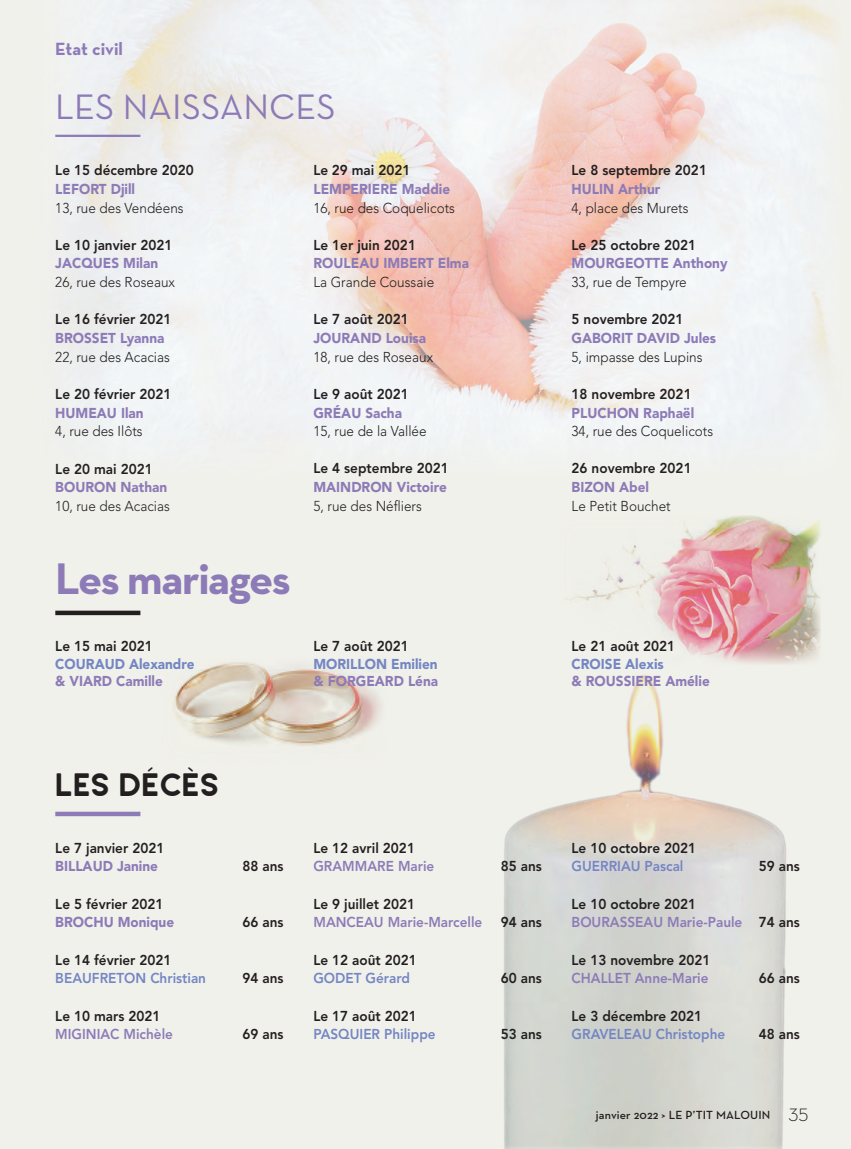
<style>
.page{position:relative;width:851px;height:1149px;background:#fff}
.page>*{position:absolute;margin:0;border:0;box-sizing:border-box;transform-origin:0 0}
.t1{font:700 45px "Neutra Text";letter-spacing:-.03em;color:#8d7bb7}
.t2{font:36px "Neutra Text";color:#8d7bb7}
.t3{font:700 33px "Leo Semi Rounded";color:#231f20}
.t4{font:700 18px "Neutra Text";color:#8d7bb7}
.t5{font:800 14.25px "Avenir LT Std";color:#231f20;scale:.95 1}
.t6{font:900 14.25px "Avenir LT";color:#8d7bb7;scale:.95 1}
.t7{font:300 14.25px "Avenir LT Std";color:#231f20;scale:.95 1}
.t8{font:800 14.25px/18.6px "Avenir LT Std";color:#8d7bb7;scale:.95 1}
.t9{font:800 14.25px "Avenir LT Std";color:#7486c3;scale:.95 1}
.t10{font:900 14.25px "Avenir LT";color:#7486c3;scale:.95 1}
.t11{font:600 12px "Neutra Text";letter-spacing:.01em;color:#231f20}
.s1{color:#231f20}
.s2{font-weight:300;font-size:21px}
</style>
<div class="page">
<div style="left:0;top:0;width:850px;height:1148px;background:#f1f1eb"></div>
<img style="left:55px;top:0;width:778px;height:446px">
<img style="left:504px;top:675px;width:282px;height:473px">
<img style="left:566px;top:515px;width:255px;height:149px">
<img style="left:173px;top:662px;width:209px;height:84px">
<div style="left:55px;top:610px;width:85px;height:5px;background:#231f20"></div>
<div style="left:55px;top:811px;width:85px;height:5px;background:#8d7bb7"></div>
<hr style="left:55px;top:135px;width:85px;height:2px;background:#8d7bb7">
<p class="t4" style="left:55px;top:38px;width:69px">Etat civil</p>
<h2 class="t2" style="left:55px;top:85px;width:281px">LES NAISSANCES</h2>
<p class="t5" style="left:55px;top:162px;width:147px">Le 15 décembre 2020</p>
<p class="t6" style="left:55px;top:180px;width:85px">LEFORT Djill</p>
<p class="t7" style="left:55px;top:199px;width:136px">13, rue des Vendéens</p>
<p class="t5" style="left:55px;top:236px;width:125px">Le 10 janvier 2021</p>
<p class="t6" style="left:55px;top:255px;width:110px">JACQUES Milan</p>
<p class="t7" style="left:55px;top:274px;width:128px">26, rue des Roseaux</p>
<p class="t5" style="left:55px;top:311px;width:124px">Le 16 février 2021</p>
<p class="t6" style="left:55px;top:329px;width:116px">BROSSET Lyanna</p>
<p class="t7" style="left:55px;top:348px;width:122px">22, rue des Acacias</p>
<p class="t5" style="left:55px;top:385px;width:124px">Le 20 février 2021</p>
<p class="t6" style="left:55px;top:404px;width:94px">HUMEAU Ilan</p>
<p class="t7" style="left:55px;top:423px;width:93px">4, rue des Ilôts</p>
<p class="t5" style="left:55px;top:460px;width:104px">Le 20 mai 2021</p>
<p class="t6" style="left:55px;top:478px;width:119px">BOURON Nathan</p>
<p class="t7" style="left:55px;top:497px;width:122px">10, rue des Acacias</p>
<h1 class="t1" style="left:55px;top:550px;width:237px">Les mariages</h1>
<p class="t5" style="left:55px;top:637px;width:104px">Le 15 mai 2021</p>
<p class="t10" style="left:55px;top:655px;width:148px">COURAUD Alexandre</p>
<p class="t6" style="left:55px;top:672px;width:115px">&amp; VIARD Camille</p>
<p class="t5" style="left:313px;top:162px;width:104px">Le 29 mai 2021</p>
<p class="t6" style="left:313px;top:180px;width:145px">LEMPERIERE Maddie</p>
<p class="t7" style="left:313px;top:199px;width:150px">16, rue des Coquelicots</p>
<p class="t5" style="left:313px;top:236px;width:109px">Le 1er juin 2021</p>
<p class="t6" style="left:313px;top:255px;width:165px">ROULEAU IMBERT Elma</p>
<p class="t7" style="left:313px;top:274px;width:129px">La Grande Coussaie</p>
<p class="t5" style="left:313px;top:311px;width:102px">Le 7 août 2021</p>
<p class="t6" style="left:313px;top:329px;width:120px">JOURAND Louisa</p>
<p class="t7" style="left:313px;top:348px;width:128px">18, rue des Roseaux</p>
<p class="t5" style="left:313px;top:385px;width:102px">Le 9 août 2021</p>
<p class="t6" style="left:313px;top:404px;width:95px">GRÉAU Sacha</p>
<p class="t7" style="left:313px;top:423px;width:121px">15, rue de la Vallée</p>
<p class="t5" style="left:313px;top:460px;width:144px">Le 4 septembre 2021</p>
<p class="t6" style="left:313px;top:478px;width:142px">MAINDRON Victoire</p>
<p class="t7" style="left:313px;top:497px;width:116px">5, rue des Néfliers</p>
<p class="t5" style="left:313px;top:637px;width:102px">Le 7 août 2021</p>
<p class="t10" style="left:313px;top:655px;width:132px">MORILLON Emilien</p>
<p class="t6" style="left:313px;top:672px;width:133px">&amp; FORGEARD Léna</p>
<p class="t5" style="left:571px;top:162px;width:144px">Le 8 septembre 2021</p>
<p class="t6" style="left:571px;top:180px;width:95px">HULIN Arthur</p>
<p class="t7" style="left:571px;top:199px;width:125px">4, place des Murets</p>
<p class="t5" style="left:571px;top:236px;width:133px">Le 25 octobre 2021</p>
<p class="t6" style="left:571px;top:255px;width:166px">MOURGEOTTE Anthony</p>
<p class="t7" style="left:571px;top:274px;width:123px">33, rue de Tempyre</p>
<p class="t5" style="left:571px;top:311px;width:119px">5 novembre 2021</p>
<p class="t6" style="left:571px;top:329px;width:154px">GABORIT DAVID Jules</p>
<p class="t7" style="left:571px;top:348px;width:139px">5, impasse des Lupins</p>
<p class="t5" style="left:571px;top:385px;width:128px">18 novembre 2021</p>
<p class="t6" style="left:571px;top:404px;width:131px">PLUCHON Raphaël</p>
<p class="t7" style="left:571px;top:423px;width:150px">34, rue des Coquelicots</p>
<p class="t5" style="left:571px;top:460px;width:128px">26 novembre 2021</p>
<p class="t6" style="left:571px;top:478px;width:83px">BIZON Abel</p>
<p class="t7" style="left:571px;top:497px;width:106px">Le Petit Bouchet</p>
<p class="t5" style="left:571px;top:637px;width:110px">Le 21 août 2021</p>
<p class="t10" style="left:571px;top:655px;width:99px">CROISE Alexis</p>
<p class="t6" style="left:571px;top:672px;width:147px">&amp; ROUSSIERE Amélie</p>
<h3 class="t3" style="left:55px;top:767px;width:165px">LES DÉCÈS</h3>
<p class="t5" style="left:55px;top:839px;width:116px">Le 7 janvier 2021</p>
<p class="t6" style="left:55px;top:857px;width:109px">BILLAUD Janine</p>
<p class="t5" style="left:242px;top:857px;width:45px">88 ans</p>
<p class="t5" style="left:55px;top:895px;width:115px">Le 5 février 2021</p>
<p class="t6" style="left:55px;top:913px;width:127px">BROCHU Monique</p>
<p class="t5" style="left:242px;top:913px;width:45px">66 ans</p>
<p class="t5" style="left:55px;top:950px;width:124px">Le 14 février 2021</p>
<p class="t9" style="left:55px;top:969px;width:160px">BEAUFRETON Christian</p>
<p class="t5" style="left:242px;top:969px;width:45px">94 ans</p>
<p class="t5" style="left:55px;top:1006px;width:112px">Le 10 mars 2021</p>
<p class="t8" style="left:55px;top:1024px;width:125px">MIGINIAC Michèle</p>
<p class="t5" style="left:242px;top:1025px;width:45px">69 ans</p>
<p class="t5" style="left:313px;top:839px;width:108px">Le 12 avril 2021</p>
<p class="t8" style="left:313px;top:857px;width:129px">GRAMMARE Marie</p>
<p class="t5" style="left:500px;top:857px;width:45px">85 ans</p>
<p class="t5" style="left:313px;top:895px;width:109px">Le 9 juillet 2021</p>
<p class="t8" style="left:313px;top:912px;width:179px">MANCEAU Marie-Marcelle</p>
<p class="t5" style="left:500px;top:913px;width:45px">94 ans</p>
<p class="t5" style="left:313px;top:950px;width:110px">Le 12 août 2021</p>
<p class="t9" style="left:313px;top:969px;width:103px">GODET Gérard</p>
<p class="t5" style="left:500px;top:969px;width:45px">60 ans</p>
<p class="t5" style="left:313px;top:1006px;width:110px">Le 17 août 2021</p>
<p class="t9" style="left:313px;top:1025px;width:130px">PASQUIER Philippe</p>
<p class="t5" style="left:500px;top:1025px;width:45px">53 ans</p>
<p class="t5" style="left:571px;top:839px;width:133px">Le 10 octobre 2021</p>
<p class="t9" style="left:571px;top:857px;width:119px">GUERRIAU Pascal</p>
<p class="t5" style="left:758px;top:857px;width:45px">59 ans</p>
<p class="t8" style="left:571px;top:894px;width:242px"><span class="s1">Le 10 octobre 2021<br></span>BOURASSEAU Marie-Paule <span class="s1">74 ans</span></p>
<p class="t5" style="left:571px;top:950px;width:148px">Le 13 novembre 2021</p>
<p class="t8" style="left:571px;top:968px;width:146px">CHALLET Anne-Marie</p>
<p class="t5" style="left:758px;top:969px;width:45px">66 ans</p>
<p class="t5" style="left:571px;top:1006px;width:139px">Le 3 décembre 2021</p>
<p class="t9" style="left:571px;top:1025px;width:163px">GRAVELEAU Christophe</p>
<p class="t5" style="left:758px;top:1025px;width:45px">48 ans</p>
<p class="t11" style="left:596px;top:1107px;width:214px">janvier 2022 &gt; LE P’TIT MALOUIN <span class="s2">35</span></p>
</div>
